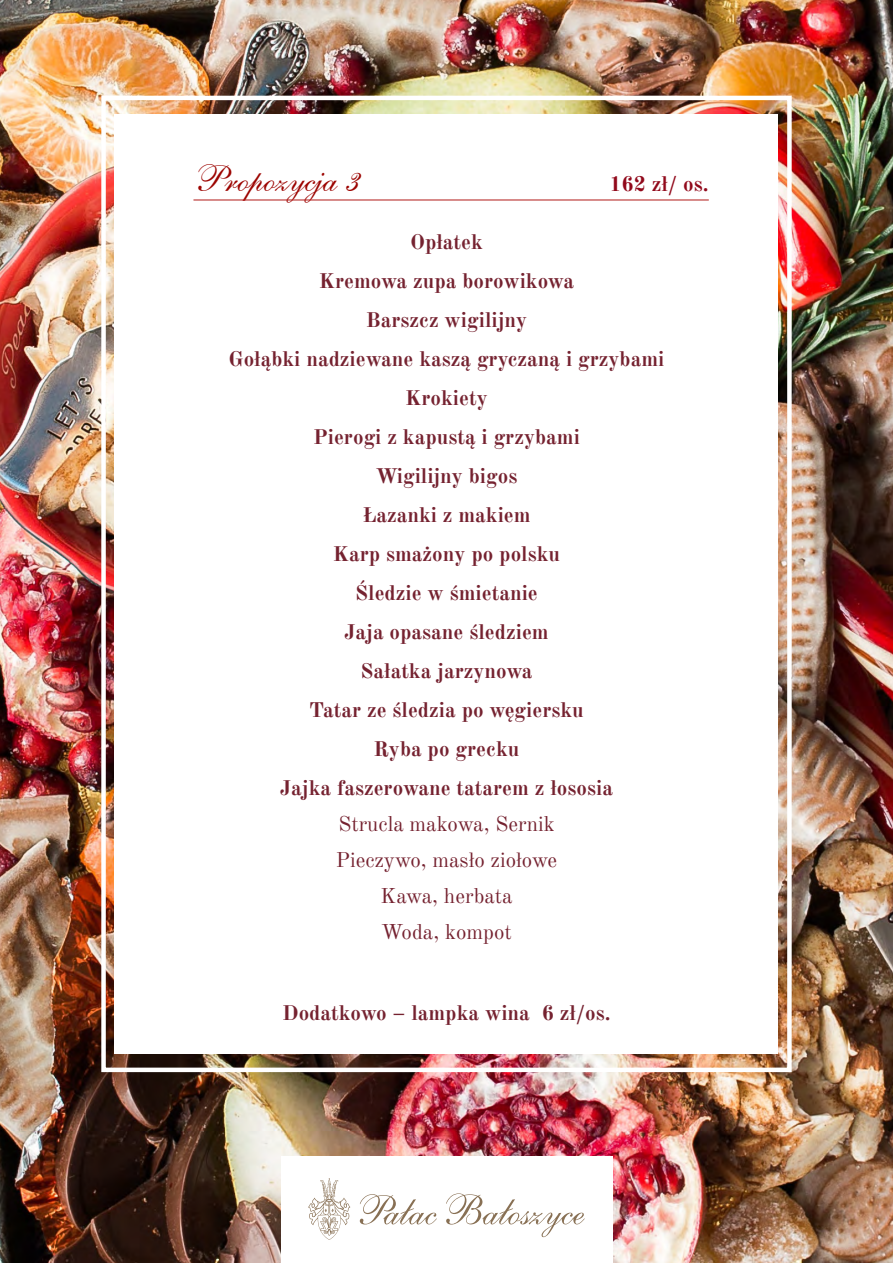
<style>
.page{position:relative;width:893px;height:1263px;background:#fff}
.page>*{position:absolute;margin:0;border:0;box-sizing:border-box;transform-origin:0 0}
.t1{font:37.5px "Shelley Allegro BT";color:#9c0400}
.t2{font:700 21px/39px "Old Standard TT";color:#752230;text-align:center}
.t3{font:21px/36px "Old Standard TT";color:#752230;text-align:center}
.t4{font:700 21px "Old Standard TT";color:#91091b}
</style>
<div class="page">
<img style="left:0;top:0;width:893px;height:1263px">
<div style="left:115px;top:114px;width:663px;height:940px;background:#fff"></div>
<div style="left:101px;top:96px;width:691px;height:976px;border:4px solid #fff"></div>
<div style="left:281px;top:1157px;width:331px;height:106px;background:#fff"></div>
<svg style="left:360px;top:1194px;width:77px;height:30px"></svg>
<svg style="left:446px;top:1193px;width:139px;height:44px"></svg>
<svg style="left:308px;top:1178px;width:42px;height:62px"></svg>
<hr style="left:193px;top:199px;width:516px;height:1px;background:#b21917">
<h1 class="t1" style="left:193px;top:156px;width:169px">Propozycja 3</h1>
<p class="t4" style="left:609px;top:168px;width:101px">162 zł/ os.</p>
<p class="t2" style="left:229px;top:221px;width:437px">Opłatek<br>Kremowa zupa borowikowa<br>Barszcz wigilijny<br>Gołąbki nadziewane kaszą gryczaną i grzybami<br>Krokiety<br>Pierogi z kapustą i grzybami<br>Wigilijny bigos<br>Łazanki z makiem<br>Karp smażony po polsku<br>Śledzie w śmietanie<br>Jaja opasane śledziem<br>Sałatka jarzynowa<br>Tatar ze śledzia po węgiersku<br>Ryba po grecku<br>Jajka faszerowane tatarem z łososia</p>
<p class="t3" style="left:336px;top:804px;width:222px">Strucla makowa, Sernik<br>Pieczywo, masło ziołowe<br>Kawa, herbata<br>Woda, kompot</p>
<p class="t2" style="left:282px;top:991px;width:330px">Dodatkowo – lampka wina 6 zł/os.</p>
</div>
